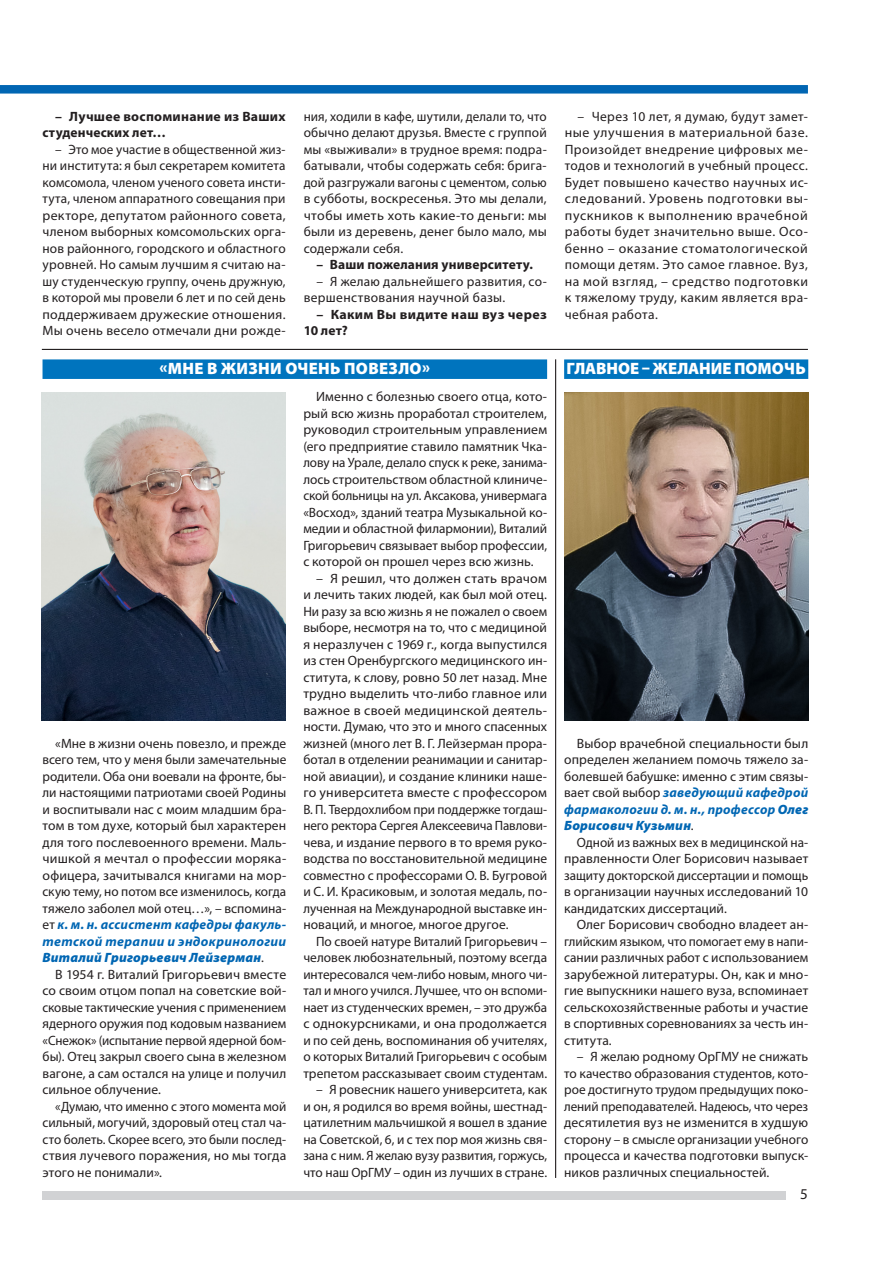
<style>
.page{position:relative;width:893px;height:1263px;background:#fff}
.page>*{position:absolute;margin:0;border:0;box-sizing:border-box;transform-origin:0 0}
.Заголовок3{font:900 16.5px "Myriad Pro";letter-spacing:.015em;color:#fff}
.Заголовок3-2{font:900 16.5px "Myriad Pro";letter-spacing:-.005em;color:#fff}
.t1{font:15px "Myriad Pro";color:#231f20}
.Статья{font:13.5px/16.5px "Myriad Pro";letter-spacing:.005em;color:#231f20;text-align:justify}
.Статья-2{font:700 13.5px/16.5px "Myriad Pro";letter-spacing:.015em;color:#231f20}
.Статья-3{font:13.5px/16.5px "Myriad Pro";letter-spacing:.025em;color:#231f20}
.s1{font-weight:700;font-style:italic;color:#0166b3}
.s2{font-weight:900;font-style:italic;color:#0166b3}
</style>
<div class="page">
<div style="left:42px;top:1191px;width:744px;height:9px;background:#d1d2d4"></div>
<div style="left:43px;top:359px;width:504px;height:20px;background:#0074be"></div>
<img style="left:42px;top:393px;width:244px;height:327px">
<div style="left:564px;top:359px;width:244px;height:20px;background:#0074be"></div>
<img style="left:564px;top:393px;width:244px;height:327px">
<div style="left:0;top:85px;width:808px;height:9px;background:#0166b3"></div>
<hr style="left:555px;top:359px;width:1px;height:819px;background:#231f20">
<hr style="left:42px;top:349px;width:766px;height:1px;background:#231f20">
<p class="Статья-2" style="left:43px;top:108px;width:245px;text-indent:13px">– Лучшее воспоминание из Ваших студенческих лет…</p>
<p class="Статья" style="left:43px;top:141px;width:245px;text-indent:13px">– Это мое участие в общественной жиз&shy;ни института: я был секретарем комитета комсомола, членом ученого совета инсти&shy;тута, членом аппаратного совещания при ректоре, депутатом районного совета, членом выборных комсомольских орга&shy;нов районного, городского и областного уровней. Но самым лучшим я считаю на&shy;шу студенческую группу, очень дружную, в которой мы провели 6 лет и по сей день поддерживаем дружеские отношения.<br>Мы очень весело отмечали дни рожде-</p>
<p class="Статья" style="left:304px;top:108px;width:245px">ния, ходили в кафе, шутили, делали то, что обычно делают друзья. Вместе с группой мы «выживали» в трудное время: подра&shy;батывали, чтобы содержать себя: брига&shy;дой разгружали вагоны с цементом, солью в субботы, воскресенья. Это мы делали, чтобы иметь хоть какие-то деньги: мы были из деревень, денег было мало, мы содержали себя.</p>
<p class="Статья-2" style="left:316px;top:256px;width:218px">– Ваши пожелания университету.</p>
<p class="Статья-3" style="left:304px;top:273px;width:245px;text-indent:13px">– Я желаю дальнейшего развития, со&shy;вершенствования научной базы.</p>
<p class="Статья-2" style="left:304px;top:306px;width:245px;text-indent:13px">– Каким Вы видите наш вуз через<br>10 лет?</p>
<p class="Заголовок3" style="left:160px;top:358px;width:272px">«МНЕ В ЖИЗНИ ОЧЕНЬ ПОВЕЗЛО»</p>
<p class="Статья" style="left:43px;top:735px;width:245px;text-indent:13px">«Мне в жизни очень повезло, и прежде всего тем, что у меня были замечательные родители. Оба они воевали на фронте, бы&shy;ли настоящими патриотами своей Родины и воспитывали нас с моим младшим бра&shy;том в том духе, который был характерен для того послевоенного времени. Маль&shy;чишкой я мечтал о профессии моряка&shy;офицера, зачитывался книгами на мор&shy;скую тему, но потом все изменилось, когда тяжело заболел мой отец…», – вспомина&shy;ет <span class="s1">к. м. н. ассистент кафедры факуль&shy;тетской терапии и эндокринологии </span><span class="s2">Виталий Григорьевич Лейзерман</span>.</p>
<p class="Статья" style="left:43px;top:966px;width:245px;text-indent:13px">В 1954 г. Виталий Григорьевич вместе со своим отцом попал на советские вой&shy;сковые тактические учения с применением ядерного оружия под кодовым названием «Снежок» (испытание первой ядерной бом&shy;бы). Отец закрыл своего сына в железном вагоне, а сам остался на улице и получил сильное облучение.</p>
<p class="Статья" style="left:43px;top:1098px;width:245px;text-indent:13px">«Думаю, что именно с этого момента мой сильный, могучий, здоровый отец стал ча&shy;сто болеть. Скорее всего, это были послед&shy;ствия лучевого поражения, но мы тогда этого не понимали».</p>
<p class="Статья" style="left:303px;top:388px;width:245px;text-indent:13px">Именно с болезнью своего отца, кото&shy;рый всю жизнь проработал строителем, руководил строительным управлением (его предприятие ставило памятник Чка&shy;лову на Урале, делало спуск к реке, занима&shy;лось строительством областной клиниче&shy;ской больницы на ул. Аксакова, универмага «Восход», зданий театра Музыкальной ко&shy;медии и областной филармонии), Виталий Григорьевич связывает выбор профессии, с которой он прошел через всю жизнь.</p>
<p class="Статья" style="left:303px;top:570px;width:245px;text-indent:13px">– Я решил, что должен стать врачом и лечить таких людей, как был мой отец.<br>Ни разу за всю жизнь я не пожалел о своем выборе, несмотря на то, что с медициной я неразлучен с 1969 г., когда выпустился из стен Оренбургского медицинского ин&shy;ститута, к слову, ровно 50 лет назад. Мне трудно выделить что-либо главное или важное в своей медицинской деятель&shy;ности. Думаю, что это и много спасенных жизней (много лет В. Г. Лейзерман прора&shy;ботал в отделении реанимации и санитар&shy;ной авиации), и создание клиники наше&shy;го университета вместе с профессором В. П. Твердохлибом при поддержке тогдаш&shy;него ректора Сергея Алексеевича Павлови&shy;чева, и издание первого в то время руко&shy;водства по восстановительной медицине совместно с профессорами О. В. Бугровой и С. И. Красиковым, и золотая медаль, по&shy;лученная на Международной выставке ин&shy;новаций, и многое, многое другое.</p>
<p class="Статья" style="left:303px;top:933px;width:245px;text-indent:13px">По своей натуре Виталий Григорьевич – человек любознательный, поэтому всегда интересовался чем-либо новым, много чи&shy;тал и много учился. Лучшее, что он вспоми&shy;нает из студенческих времен, – это дружба с однокурсниками, и она продолжается и по сей день, воспоминания об учителях, о которых Виталий Григорьевич с особым трепетом рассказывает своим студентам.</p>
<p class="Статья" style="left:303px;top:1081px;width:245px;text-indent:13px">– Я ровесник нашего университета, как и он, я родился во время войны, шестнад&shy;цатилетним мальчишкой я вошел в здание на Советской, 6, и с тех пор моя жизнь свя&shy;зана с ним. Я желаю вузу развития, горжусь, что наш ОрГМУ – один из лучших в стране.</p>
<p class="Статья" style="left:565px;top:108px;width:245px;text-indent:13px">– Через 10 лет, я думаю, будут замет&shy;ные улучшения в материальной базе.<br>Произойдет внедрение цифровых ме&shy;тодов и технологий в учебный процесс.<br>Будет повышено качество научных ис&shy;следований. Уровень подготовки вы&shy;пускников к выполнению врачебной работы будет значительно выше. Осо&shy;бенно – оказание стоматологической помощи детям. Это самое главное. Вуз, на мой взгляд, – средство подготовки к тяжелому труду, каким является вра&shy;чебная работа.</p>
<p class="Заголовок3-2" style="left:567px;top:358px;width:241px">ГЛАВНОЕ – ЖЕЛАНИЕ ПОМОЧЬ</p>
<p class="Статья" style="left:564px;top:735px;width:246px;text-indent:13px">Выбор врачебной специальности был определен желанием помочь тяжело за&shy;болевшей бабушке: именно с этим связы&shy;вает свой выбор <span class="s1">заведующий кафедрой фармакологии д. м. н., профессор</span> <span class="s2">Олег Борисович Кузьмин</span>.</p>
<p class="Статья" style="left:564px;top:834px;width:246px;text-indent:13px">Одной из важных вех в медицинской на&shy;правленности Олег Борисович называет защиту докторской диссертации и помощь в организации научных исследований 10 кандидатских диссертаций.</p>
<p class="Статья" style="left:564px;top:916px;width:246px;text-indent:13px">Олег Борисович свободно владеет ан&shy;глийским языком, что помогает ему в напи&shy;сании различных работ с использованием зарубежной литературы. Он, как и мно&shy;гие выпускники нашего вуза, вспоминает сельскохозяйственные работы и участие в спортивных соревнованиях за честь ин&shy;ститута.</p>
<p class="Статья" style="left:564px;top:1048px;width:246px;text-indent:13px">– Я желаю родному ОрГМУ не снижать то качество образования студентов, кото&shy;рое достигнуто трудом предыдущих поко&shy;лений преподавателей. Надеюсь, что через десятилетия вуз не изменится в худшую сторону – в смысле организации учебного процесса и качества подготовки выпуск&shy;ников различных специальностей.</p>
<p class="t1" style="left:800px;top:1185px;width:9px">5</p>
</div>
